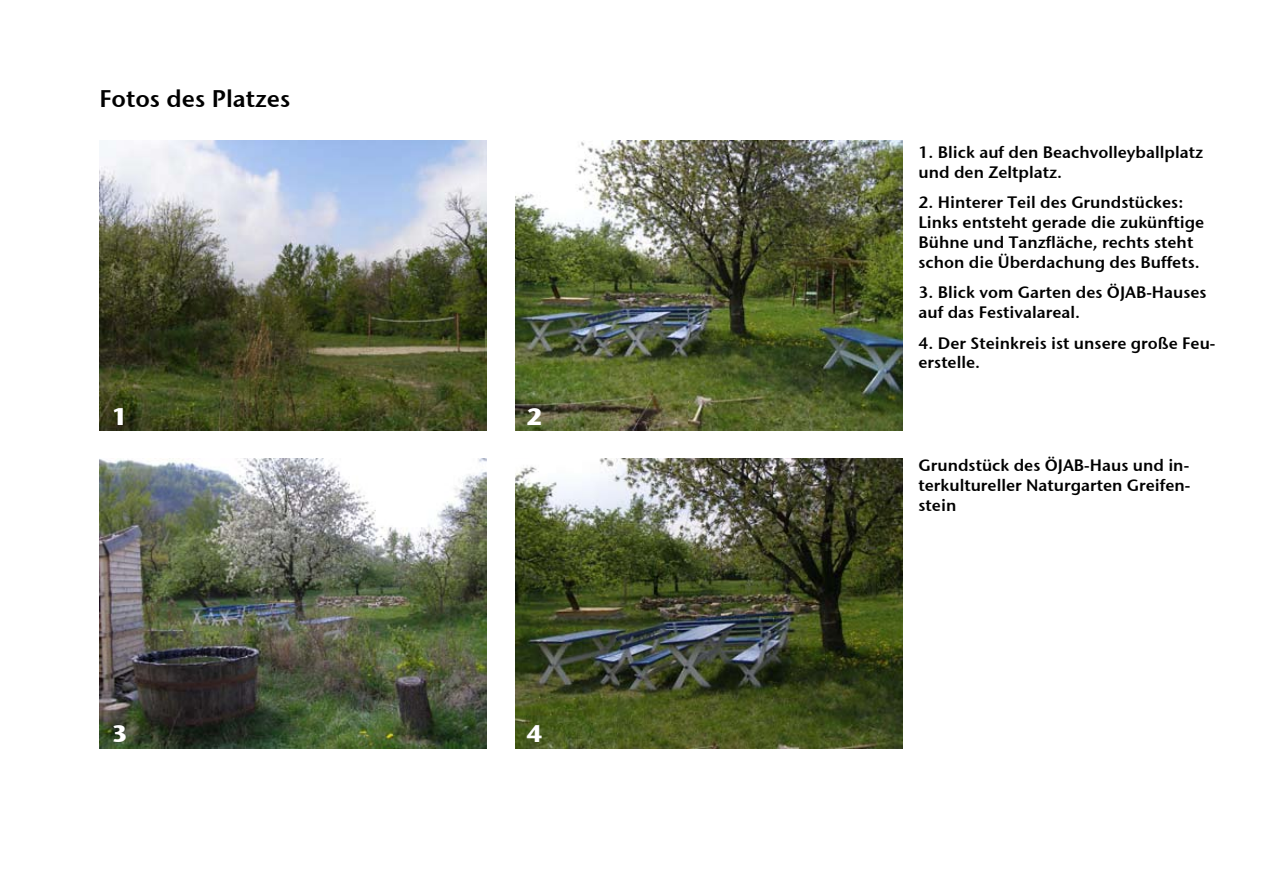
<style>
.page{position:relative;width:1263px;height:893px;background:#fff}
.page>*{position:absolute;margin:0;border:0;box-sizing:border-box;transform-origin:0 0}
.t1{font:24px "Stone Sans Sem ITCTT Semi";color:#000}
.t2{font:700 24px "Stone Sans ITC";color:#fff}
.t3{font:16.5px/19.8px "Stone Sans Sem ITCTT Semi";color:#000}
</style>
<div class="page">
<img style="left:100px;top:458px;width:387px;height:290px">
<img style="left:100px;top:140px;width:387px;height:291px">
<img style="left:516px;top:458px;width:387px;height:290px">
<img style="left:516px;top:140px;width:387px;height:291px">
<h1 class="t1" style="left:100px;top:79px;width:192px">Fotos des Platzes</h1>
<h1 class="t2" style="left:112px;top:395px;width:18px">1</h1>
<h1 class="t2" style="left:112px;top:712px;width:18px">3</h1>
<h1 class="t2" style="left:526px;top:395px;width:18px">2</h1>
<h1 class="t2" style="left:526px;top:712px;width:18px">4</h1>
<p class="t3" style="left:918px;top:141px;width:286px">1. Blick auf den Beachvolleyballplatz und den Zeltplatz.</p>
<p class="t3" style="left:918px;top:191px;width:287px">2. Hinterer Teil des Grundstückes:<br>Links entsteht gerade die zukünftige Bühne und Tanzfläche, rechts steht schon die Überdachung des Buffets.</p>
<p class="t3" style="left:918px;top:281px;width:290px">3. Blick vom Garten des ÖJAB-Hauses auf das Festivalareal.</p>
<p class="t3" style="left:918px;top:332px;width:298px">4. Der Steinkreis ist unsere große Feu&shy;erstelle.</p>
<p class="t3" style="left:918px;top:454px;width:273px;text-align:justify">Grundstück des ÖJAB-Haus und in&shy;terkultureller Naturgarten Greifen&shy;stein</p>
</div>
